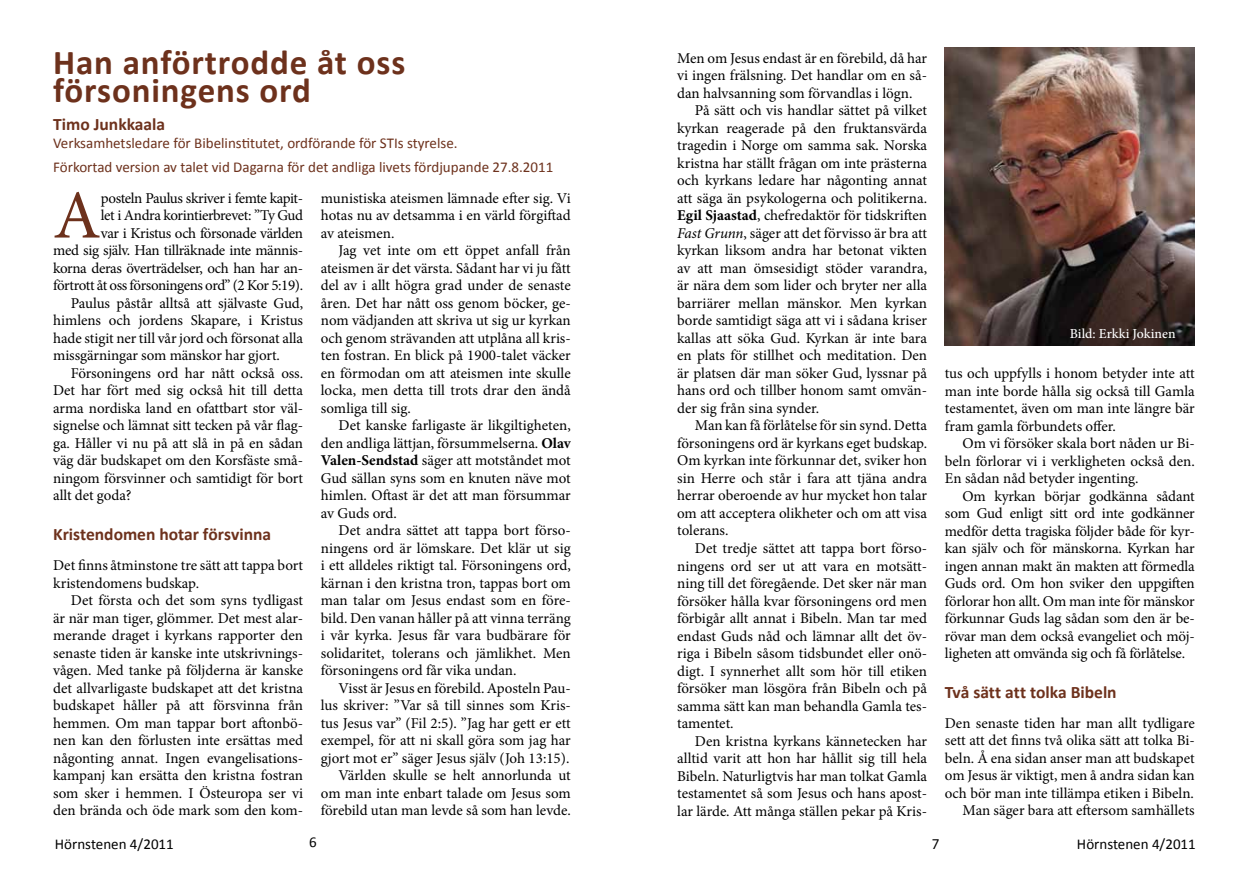
<style>
.page{position:relative;width:1248px;height:886px;background:#fff}
.page>*{position:absolute;margin:0;border:0;box-sizing:border-box;transform-origin:0 0}
.t1{font:68.88px "Minion Pro";color:#6d311c}
.t2{font:700 35px/28.1px "Calibri";letter-spacing:.025em;color:#6d311c}
.t3{font:700 17.5px "Calibri";color:#6d311c}
.t4{font:15px/17.5px "Minion Pro";letter-spacing:-.005em;color:#000;text-align:justify}
.t5{font:15px/24.6px "Calibri";color:#6d311c}
.t6{font:15px "Minion Pro";letter-spacing:-.03em;color:#000}
.t7{font:15px "Minion Pro";letter-spacing:-.025em;color:#000}
.t8{font:15px "Minion Pro";letter-spacing:-.035em;color:#000}
.t9{font:15px "Calibri";color:#000}
.t10{font:15px "Myriad Pro";color:#000}
.t11{font:500 13.75px "Minion Pro";color:#fff}
.s1{font-weight:700}
.s2{font-style:italic}
</style>
<div class="page">
<img style="left:944px;top:48px;width:250px;height:297px">
<h2 class="t2" style="left:53px;top:48px;width:353px">Han anförtrodde åt oss försoningens ord</h2>
<p class="t3" style="left:53px;top:113px;width:113px">Timo Junkkaala</p>
<p class="t5" style="left:53px;top:130px;width:501px">Verksamhetsledare för Bibelinstitutet, ordförande för STIs styrelse.<br>Förkortad version av talet vid Dagarna för det andliga livets fördjupande 27.8.2011</p>
<h1 class="t1" style="left:53px;top:169px;width:49px">A</h1>
<p class="t6" style="left:101px;top:188px;width:204px">posteln Paulus skriver i femte kapit-</p>
<p class="t4" style="left:321px;top:189px;width:251px">munistiska ateismen lämnade efter sig. Vi hotas nu av detsamma i en värld förgiftad av ateismen.</p>
<p class="t4" style="left:321px;top:242px;width:251px;text-indent:18px">Jag vet inte om ett öppet anfall från ateismen är det värsta. Sådant har vi ju fått del av i allt högra grad under de senaste åren. Det har nått oss genom böcker, ge&shy;nom vädjanden att skriva ut sig ur kyrkan och genom strävanden att utplåna all kris&shy;ten fostran. En blick på 1900-talet väcker en förmodan om att ateismen inte skulle locka, men detta till trots drar den ändå somliga till sig.</p>
<p class="t4" style="left:321px;top:417px;width:251px;text-indent:18px">Det kanske farligaste är likgiltigheten, den andliga lättjan, försummelserna. <span class="s1">Olav Valen-Sendstad</span> säger att motståndet mot Gud sällan syns som en knuten näve mot himlen. Oftast är det att man försummar av Guds ord.</p>
<p class="t4" style="left:321px;top:522px;width:251px;text-indent:18px">Det andra sättet att tappa bort förso&shy;ningens ord är lömskare. Det klär ut sig i ett alldeles riktigt tal. Försoningens ord, kärnan i den kristna tron, tappas bort om man talar om Jesus endast som en före&shy;bild. Den vanan håller på att vinna terräng i vår kyrka. Jesus får vara budbärare för solidaritet, tolerans och jämlikhet. Men försoningens ord får vika undan.</p>
<p class="t4" style="left:321px;top:679px;width:251px;text-align:right">Visst är Jesus en förebild. Aposteln Pau&shy;lus skriver: ”Var så till sinnes som Kris&shy;tus Jesus var” (Fil 2:5). ”Jag har gett er ett exempel, för att ni skall göra som jag har gjort mot er” säger Jesus själv (Joh 13:15).<br>Världen skulle se helt annorlunda ut om man inte enbart talade om Jesus som förebild utan man levde så som han levde.</p>
<p class="t7" style="left:101px;top:205px;width:204px">let i Andra korintierbrevet: ”Ty Gud</p>
<p class="t6" style="left:101px;top:223px;width:204px">var i Kristus och försonade världen</p>
<p class="t7" style="left:53px;top:240px;width:251px">med sig själv. Han tillräknade inte männis-</p>
<p class="t6" style="left:53px;top:258px;width:251px">korna deras överträdelser, och han har an-</p>
<p class="t8" style="left:53px;top:275px;width:251px">förtrott åt oss försoningens ord” (2 Kor 5:19).</p>
<p class="t4" style="left:71px;top:294px;width:234px">Paulus påstår alltså att självaste Gud,</p>
<p class="t4" style="left:53px;top:312px;width:251px">himlens och jordens Skapare, i Kristus</p>
<p class="t4" style="left:53px;top:329px;width:251px">hade stigit ner till vår jord och försonat alla</p>
<p class="t4" style="left:53px;top:347px;width:228px">missgärningar som mänskor har gjort.</p>
<p class="t4" style="left:71px;top:364px;width:234px">Försoningens ord har nått också oss.</p>
<p class="t4" style="left:53px;top:382px;width:251px">Det har fört med sig också hit till detta</p>
<p class="t4" style="left:53px;top:399px;width:251px">arma nordiska land en ofattbart stor väl-</p>
<p class="t4" style="left:53px;top:417px;width:251px">signelse och lämnat sitt tecken på vår flag-</p>
<p class="t4" style="left:53px;top:434px;width:251px">ga. Håller vi nu på att slå in på en sådan</p>
<p class="t4" style="left:53px;top:452px;width:251px">väg där budskapet om den Korsfäste små-</p>
<p class="t4" style="left:53px;top:469px;width:251px">ningom försvinner och samtidigt för bort</p>
<p class="t4" style="left:53px;top:487px;width:80px">allt det goda?</p>
<p class="t3" style="left:53px;top:523px;width:219px">Kristendomen hotar försvinna</p>
<p class="t4" style="left:53px;top:557px;width:251px">Det finns åtminstone tre sätt att tappa bort kristendomens budskap.</p>
<p class="t4" style="left:53px;top:592px;width:251px;text-indent:18px">Det första och det som syns tydligast är när man tiger, glömmer. Det mest alar&shy;merande draget i kyrkans rapporter den senaste tiden är kanske inte utskrivnings&shy;vågen. Med tanke på följderna är kanske det allvarligaste budskapet att det kristna budskapet håller på att försvinna från hemmen. Om man tappar bort aftonbö&shy;nen kan den förlusten inte ersättas med någonting annat. Ingen evangelisations&shy;kampanj kan ersätta den kristna fostran som sker i hemmen. I Östeuropa ser vi den brända och öde mark som den kom-</p>
<p class="t4" style="left:677px;top:49px;width:251px">Men om Jesus endast är en förebild, då har</p>
<p class="t4" style="left:677px;top:67px;width:251px">vi ingen frälsning. Det handlar om en så-</p>
<p class="t4" style="left:677px;top:84px;width:237px">dan halvsanning som förvandlas i lögn.</p>
<p class="t4" style="left:694px;top:102px;width:234px">På sätt och vis handlar sättet på vilket</p>
<p class="t4" style="left:677px;top:119px;width:251px">kyrkan reagerade på den fruktansvärda</p>
<p class="t4" style="left:677px;top:137px;width:251px">tragedin i Norge om samma sak. Norska</p>
<p class="t4" style="left:677px;top:154px;width:251px">kristna har ställt frågan om inte prästerna</p>
<p class="t4" style="left:677px;top:172px;width:251px">och kyrkans ledare har någonting annat</p>
<p class="t4" style="left:677px;top:189px;width:251px">att säga än psykologerna och politikerna.</p>
<p class="t4" style="left:677px;top:207px;width:251px"><span class="s1">Egil Sjaastad</span>, chefredaktör för tidskriften</p>
<p class="t4" style="left:677px;top:224px;width:251px"><span class="s2">Fast Grunn</span>, säger att det förvisso är bra att</p>
<p class="t4" style="left:677px;top:242px;width:251px">kyrkan liksom andra har betonat vikten</p>
<p class="t4" style="left:677px;top:259px;width:251px">av att man ömsesidigt stöder varandra,</p>
<p class="t4" style="left:677px;top:277px;width:251px">är nära dem som lider och bryter ner alla</p>
<p class="t4" style="left:677px;top:294px;width:251px">barriärer mellan mänskor. Men kyrkan</p>
<p class="t4" style="left:677px;top:312px;width:251px">borde samtidigt säga att vi i sådana kriser</p>
<p class="t4" style="left:677px;top:329px;width:251px">kallas att söka Gud. Kyrkan är inte bara</p>
<p class="t4" style="left:677px;top:347px;width:251px">en plats för stillhet och meditation. Den</p>
<p class="t4" style="left:677px;top:364px;width:251px">är platsen där man söker Gud, lyssnar på</p>
<p class="t4" style="left:677px;top:382px;width:251px">hans ord och tillber honom samt omvän-</p>
<p class="t4" style="left:677px;top:399px;width:144px">der sig från sina synder.</p>
<p class="t4" style="left:694px;top:417px;width:234px">Man kan få förlåtelse för sin synd. Detta</p>
<p class="t4" style="left:677px;top:434px;width:251px">försoningens ord är kyrkans eget budskap.</p>
<p class="t4" style="left:677px;top:452px;width:251px">Om kyrkan inte förkunnar det, sviker hon</p>
<p class="t4" style="left:677px;top:469px;width:251px">sin Herre och står i fara att tjäna andra</p>
<p class="t4" style="left:677px;top:487px;width:251px">herrar oberoende av hur mycket hon talar</p>
<p class="t4" style="left:677px;top:504px;width:251px">om att acceptera olikheter och om att visa</p>
<p class="t4" style="left:677px;top:522px;width:53px">tolerans.</p>
<p class="t4" style="left:694px;top:539px;width:234px">Det tredje sättet att tappa bort förso-</p>
<p class="t4" style="left:677px;top:557px;width:251px">ningens ord ser ut att vara en motsätt-</p>
<p class="t4" style="left:677px;top:574px;width:251px">ning till det föregående. Det sker när man</p>
<p class="t4" style="left:677px;top:592px;width:251px">försöker hålla kvar försoningens ord men</p>
<p class="t4" style="left:677px;top:609px;width:251px">förbigår allt annat i Bibeln. Man tar med</p>
<p class="t4" style="left:677px;top:627px;width:251px">endast Guds nåd och lämnar allt det öv-</p>
<p class="t4" style="left:677px;top:644px;width:251px">riga i Bibeln såsom tidsbundet eller onö-</p>
<p class="t4" style="left:677px;top:662px;width:251px">digt. I synnerhet allt som hör till etiken</p>
<p class="t4" style="left:677px;top:679px;width:251px">försöker man lösgöra från Bibeln och på</p>
<p class="t4" style="left:677px;top:697px;width:251px">samma sätt kan man behandla Gamla tes-</p>
<p class="t4" style="left:677px;top:714px;width:58px">tamentet.</p>
<p class="t4" style="left:694px;top:732px;width:234px">Den kristna kyrkans kännetecken har</p>
<p class="t4" style="left:677px;top:749px;width:251px">alltid varit att hon har hållit sig till hela</p>
<p class="t4" style="left:677px;top:767px;width:251px">Bibeln. Naturligtvis har man tolkat Gamla</p>
<p class="t4" style="left:677px;top:784px;width:251px">testamentet så som Jesus och hans apost-</p>
<p class="t4" style="left:677px;top:802px;width:251px">lar lärde. Att många ställen pekar på Kris-</p>
<p class="t11" style="left:1069px;top:324px;width:107px">Bild: Erkki Jokinen</p>
<p class="t4" style="left:944px;top:364px;width:251px">tus och uppfylls i honom betyder inte att man inte borde hålla sig också till Gamla testamentet, även om man inte längre bär fram gamla förbundets offer.</p>
<p class="t4" style="left:944px;top:435px;width:251px;text-indent:18px">Om vi försöker skala bort nåden ur Bi&shy;beln förlorar vi i verkligheten också den.<br>En sådan nåd betyder ingenting.</p>
<p class="t4" style="left:944px;top:487px;width:251px;text-indent:18px">Om kyrkan börjar godkänna sådant som Gud enligt sitt ord inte godkänner medför detta tragiska följder både för kyr&shy;kan själv och för mänskorna. Kyrkan har ingen annan makt än makten att förmedla Guds ord. Om hon sviker den uppgiften förlorar hon allt. Om man inte för mänskor förkunnar Guds lag sådan som den är be&shy;rövar man dem också evangeliet och möj&shy;ligheten att omvända sig och få förlåtelse.</p>
<p class="t3" style="left:944px;top:681px;width:173px">Två sätt att tolka Bibeln</p>
<p class="t4" style="left:944px;top:714px;width:251px;text-align:right">Den senaste tiden har man allt tydligare sett att det finns två olika sätt att tolka Bi&shy;beln. Å ena sidan anser man att budskapet om Jesus är viktigt, men å andra sidan kan och bör man inte tillämpa etiken i Bibeln.<br>Man säger bara att eftersom samhällets</p>
<p class="t9" style="left:55px;top:834px;width:120px">Hörnstenen 4/2011</p>
<p class="t9" style="left:309px;top:833px;width:9px">6</p>
<p class="t10" style="left:931px;top:834px;width:9px">7</p>
<p class="t9" style="left:1076px;top:834px;width:120px">Hörnstenen 4/2011</p>
</div>
